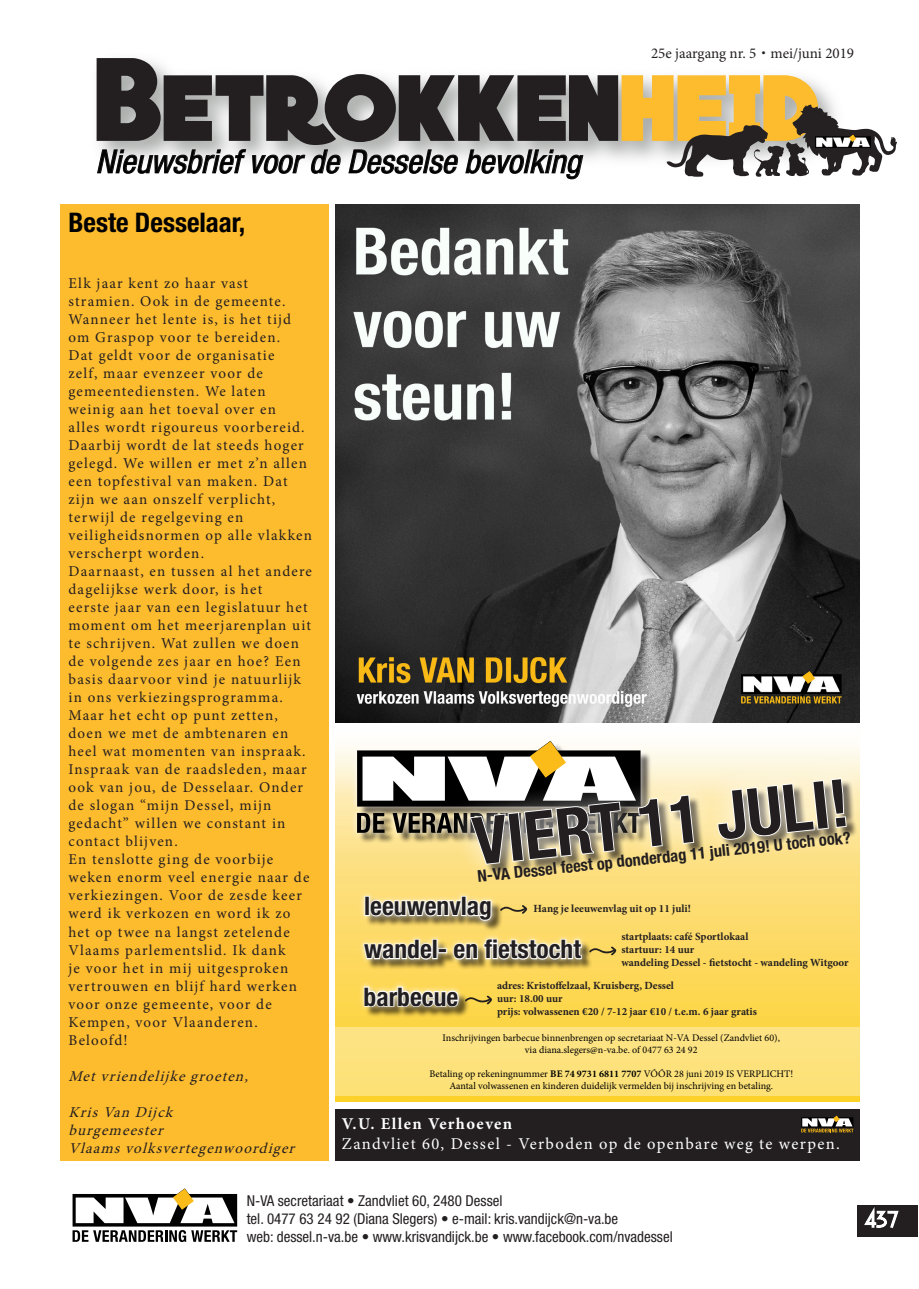
<style>
.page{position:relative;width:919px;height:1289px;background:#fff}
.page>*{position:absolute;margin:0;border:0;box-sizing:border-box;transform-origin:0 0}
.t1{font:700 condensed 65.7px "Helvetica Neue LT Std";color:#231f20}
.Titels{font:italic condensed 32.4px "Helvetica Neue LT Std";color:#000}
.Titels-2{font:700 condensed 27px "Helvetica Neue LT Std";color:#000}
.t2{font:700 condensed 25.5px/43.2px "Helvetica Neue LT Std";color:#231f20}
.Tekst{font:16.5px "Minion Pro";letter-spacing:.08em;color:#fff}
.t3{font:700 condensed 16.5px "Helvetica Neue LT Std";color:#231f20}
.Tekst-2{font:700 16.5px "Minion Pro";letter-spacing:.08em;color:#fff}
.Tekst-3{font:15px/18px "Minion Pro";letter-spacing:.08em;color:#231f20}
.t4{font:condensed 15px/18px "Helvetica Neue LT Std";color:#231f20}
.Tekst-4{font:italic 15px "Minion Pro";color:#231f20}
.Tekst-5{font:15px "Minion Pro";color:#231f20}
.t5{font:700 10.95px/13.2px "Minion Pro";color:#231f20}
.t6{font:10.05px/12px "Minion Pro";color:#000;text-align:center}
.s1{font-family:"Nexa";font-weight:300}
.s2{font-weight:700}
</style>
<div class="page">
<div style="left:857px;top:1204px;width:61px;height:32px;background:#231f20"></div>
<svg style="left:862px;top:1204px;width:38px;height:24px"></svg>
<svg style="left:72px;top:1188px;width:165px;height:53px"></svg>
<svg style="left:97px;top:58px;width:799px;height:122px"></svg>
<img style="left:815px;top:135px;width:55px;height:12px">
<div style="left:60px;top:205px;width:269px;height:956px;background:#fdbb2e"></div>
<div style="left:335px;top:1109px;width:524px;height:52px;background:#231f20"></div>
<svg style="left:801px;top:1115px;width:52px;height:17px"></svg>
<img style="left:335px;top:746px;width:524px;height:355px">
<div style="left:351px;top:735px;width:295px;height:103px;background:#fff;opacity:.75"></div>
<svg style="left:445px;top:752px;width:414px;height:140px;background:#f8e197"></svg>
<svg style="left:357px;top:740px;width:338px;height:125px"></svg>
<svg style="left:716px;top:777px;width:131px;height:62px;background:#dad0b5"></svg>
<div style="left:358px;top:890px;width:139px;height:36px;background:#fff;opacity:.75"></div>
<div style="left:365px;top:939px;width:227px;height:31px;background:#231f20;opacity:.75"></div>
<div style="left:358px;top:932px;width:229px;height:33px;background:#fff;opacity:.75"></div>
<div style="left:365px;top:987px;width:104px;height:30px;background:#231f20;opacity:.75"></div>
<div style="left:358px;top:980px;width:106px;height:32px;background:#fff;opacity:.75"></div>
<div style="left:335px;top:1026px;width:524px;height:69px;background:#fde27d"></div>
<svg style="left:362px;top:884px;width:220px;height:92px;background:#ebd488"></svg>
<svg style="left:588px;top:946px;width:28px;height:9px"></svg>
<svg style="left:363px;top:985px;width:129px;height:22px"></svg>
<img style="left:335px;top:205px;width:524px;height:518px">
<p class="Titels" style="left:96px;top:143px;width:486px">Nieuwsbrief voor de Desselse bevolking</p>
<p class="Titels-2" style="left:68px;top:206px;width:178px">Beste Desselaar,</p>
<p class="Tekst-5" style="left:651px;top:43px;width:204px">25e jaargang nr. 5 <span class="s1">•</span> mei/juni 2019</p>
<p class="Tekst-3" style="left:68px;top:274px;width:245px">Elk jaar kent zo haar vast stramien. Ook in de gemeente.<br>Wanneer het lente is, is het tijd om Graspop voor te bereiden.<br>Dat geldt voor de organisatie<br>zelf, maar evenzeer voor de gemeentediensten. We laten weinig aan het toeval over en<br>alles wordt rigoureus voorbereid.<br>Daarbij wordt de lat steeds hoger gelegd. We willen er met z’n allen een topfestival van maken. Dat zijn we aan onszelf verplicht, terwijl de regelgeving en veiligheidsnormen op alle vlakken verscherpt worden.</p>
<p class="Tekst-3" style="left:68px;top:562px;width:245px">Daarnaast, en tussen al het andere dagelijkse werk door, is het<br>eerste jaar van een legislatuur het moment om het meerjarenplan uit te schrijven. Wat zullen we doen de volgende zes jaar en hoe? Een basis daarvoor vind je natuurlijk in ons verkiezingsprogramma.<br>Maar het echt op punt zetten, doen we met de ambtenaren en heel wat momenten van inspraak.<br>Inspraak van de raadsleden, maar ook van jou, de Desselaar. Onder de slogan “mijn Dessel, mijn gedacht” willen we constant in contact blijven.</p>
<p class="Tekst-3" style="left:68px;top:850px;width:242px">En tenslotte ging de voorbije weken enorm veel energie naar de verkiezingen. Voor de zesde keer werd ik verkozen en word ik zo het op twee na langst zetelende<br>Vlaams parlementslid. Ik dank<br>je voor het in mij uitgesproken vertrouwen en blijf hard werken voor onze gemeente, voor de<br>Kempen, voor Vlaanderen.<br>Beloofd!</p>
<p class="Tekst-4" style="left:68px;top:1065px;width:186px">Metvriendelijkegroeten,</p>
<p class="Tekst-4" style="left:68px;top:1101px;width:111px">KrisVan Dij ck</p>
<p class="Tekst-4" style="left:68px;top:1119px;width:101px">burgemeester</p>
<p class="Tekst-4" style="left:68px;top:1137px;width:232px">Vlaamsvolksvertegenwoordiger</p>
<p class="t1" style="left:469px;top:802px;width:378px;rotate:-6deg">VIERT 11 JULI!</p>
<p class="t2" style="left:364px;top:884px;width:218px">leeuwenvlag wandel- en fietstocht</p>
<p class="t2" style="left:363px;top:974px;width:96px">barbecue</p>
<p class="t3" style="left:476px;top:866px;width:377px;rotate:-6deg">N-VA Dessel feest op donderdag 11 juli 2019! U toch ook?</p>
<p class="t5" style="left:533px;top:901px;width:159px">Hang je leeuwenvlag uit op 11 juli!</p>
<p class="t5" style="left:621px;top:929px;width:229px">startplaats: café Sportlokaal<br>startuur: 14 uur<br>wandeling Dessel - fietstocht - wandeling Witgoor</p>
<p class="t5" style="left:497px;top:978px;width:261px">adres: Kristoffelzaal, Kruisberg, Dessel<br>uur: 18.00 uur<br>prijs: volwassenen €20 / 7-12 jaar €10 / t.e.m. 6 jaar gratis</p>
<p class="t6" style="left:442px;top:1031px;width:339px">Inschrijvingen barbecue binnenbrengen op secretariaat N-VA Dessel (Zandvliet 60), via diana.slegers@n-va.be. of 0477 63 24 92</p>
<p class="t6" style="left:429px;top:1067px;width:365px">Betaling op rekeningnummer <span class="s2">BE 74 9731 6811 7707</span> VÓÓR 28 juni 2019 IS VERPLICHT!<br>Aantal volwassenen en kinderen duidelijk vermelden bij inschrijving en betaling.</p>
<p class="Tekst-2" style="left:342px;top:1112px;width:172px">V.U. Ellen Verhoeven</p>
<p class="Tekst" style="left:342px;top:1132px;width:499px">Zandvliet 60, Dessel - Verboden op de openbare weg te werpen.</p>
<p class="t4" style="left:247px;top:1191px;width:427px">N-VA secretariaat • Zandvliet 60, 2480 Dessel<br>tel. 0477 63 24 92 (Diana Slegers) • e-mail: kris.vandijck@n-va.be<br>web: dessel.n-va.be • www.krisvandijck.be • www.facebook.com/nvadessel</p>
</div>
